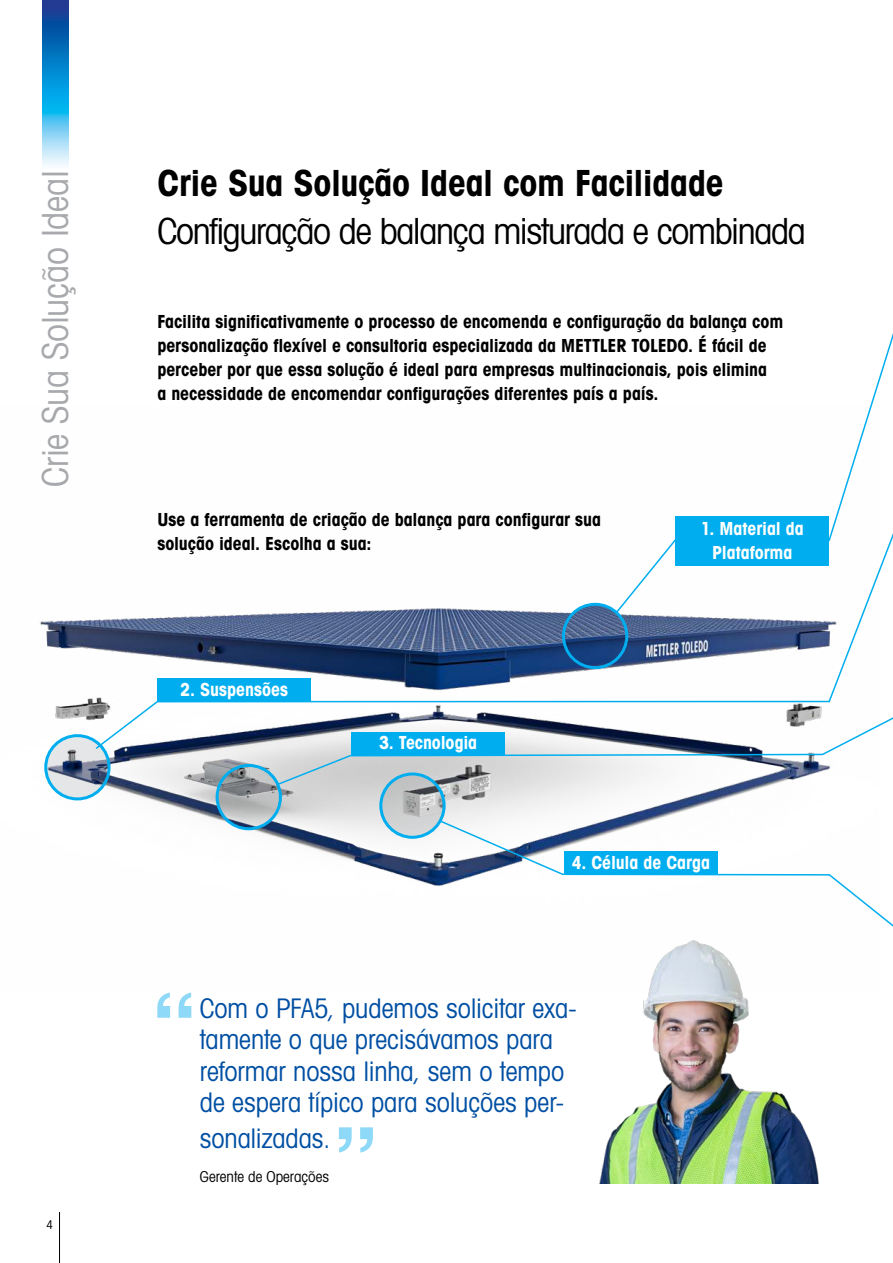
<style>
.page{position:relative;width:893px;height:1263px;background:#fff}
.page>*{position:absolute;margin:0;border:0;box-sizing:border-box;transform-origin:0 0}
.t1{font:36px "Avant Gardefor MT Bk";letter-spacing:-.035em;color:#000}
.t2{font:36px "Avant Gardefor MT Bd";letter-spacing:-.005em;color:#000}
.t3{font:36px "Avant Gardefor MT Bk";letter-spacing:-.005em;color:#a7a9ac}
.t4{font:27px/31.5px "Avant Gardefor MT Bk";letter-spacing:-.005em;color:#004fa3}
.t5{font:18px/24px "Avant Gardefor MT Bd";letter-spacing:-.005em;color:#000}
.t6{font:18px/24px "Avant Gardefor MT Bd";letter-spacing:-.005em;color:#fff;text-align:center}
.t7{font:15px "Avant Gardefor MT Bk";color:#000}
.t8{font:12px "Avant Gardefor MT Bk";color:#000}
</style>
<div class="page">
<img style="left:43px;top:0;width:25px;height:166px">
<hr style="left:59px;top:1212px;width:1px;height:51px;background:#000">
<svg style="left:157px;top:992px;width:34px;height:26px"></svg>
<svg style="left:339px;top:1127px;width:34px;height:25px"></svg>
<img style="left:599px;top:992px;width:220px;height:192px">
<img style="left:40px;top:619px;width:727px;height:373px">
<img style="left:46px;top:736px;width:63px;height:63px;border-radius:32px">
<div style="left:44px;top:734px;width:67px;height:66px;border:3px solid #00aeef;border-radius:50%"></div>
<img style="left:217px;top:765px;width:63px;height:64px;border-radius:32px">
<div style="left:216px;top:764px;width:66px;height:66px;border:3px solid #00aeef;border-radius:50%"></div>
<img style="left:381px;top:774px;width:63px;height:63px;border-radius:32px">
<div style="left:379px;top:772px;width:67px;height:67px;border:3px solid #00aeef;border-radius:50%"></div>
<svg style="left:94px;top:445px;width:799px;height:305px"></svg>
<svg style="left:275px;top:698px;width:618px;height:88px"></svg>
<svg style="left:439px;top:819px;width:454px;height:137px"></svg>
<div style="left:675px;top:516px;width:154px;height:50px;background:#00aeef"></div>
<div style="left:157px;top:678px;width:154px;height:23px;background:#00aeef"></div>
<div style="left:351px;top:732px;width:154px;height:23px;background:#00aeef"></div>
<div style="left:564px;top:851px;width:154px;height:23px;background:#00aeef"></div>
<h1 class="t3" style="left:33px;top:487px;width:318px;rotate:-90deg">Crie Sua Solução Ideal</h1>
<p class="t8" style="left:47px;top:1217px;width:8px">4</p>
<h1 class="t2" style="left:157px;top:160px;width:568px">Crie Sua Solução Ideal com Facilidade</h1>
<h1 class="t1" style="left:157px;top:209px;width:650px">Configuração de balança misturada e combinada</h1>
<p class="t5" style="left:157px;top:309px;width:628px">Facilita significativamente o processo de encomenda e configuração da balança com personalização flexível e consultoria especializada da METTLER TOLEDO. É fácil de perceber por que essa solução é ideal para empresas multinacionais, pois elimina<br>a necessidade de encomendar configurações diferentes país a país.</p>
<p class="t5" style="left:157px;top:507px;width:445px">Use a ferramenta de criação de balança para configurar sua solução ideal. Escolha a sua:</p>
<p class="t6" style="left:180px;top:677px;width:109px">2. Suspensões</p>
<p class="t6" style="left:379px;top:730px;width:100px">3. Tecnologia</p>
<p class="t6" style="left:701px;top:516px;width:104px">1. Material da<br>Plataforma</p>
<p class="t6" style="left:572px;top:850px;width:140px">4. Célula de Carga</p>
<h2 class="t4" style="left:200px;top:992px;width:379px">Com o PFA5, pudemos solicitar exa&shy;tamente o que precisávamos para reformar nossa linha, sem o tempo de espera típico para soluções per-</h2>
<h2 class="t4" style="left:200px;top:1122px;width:132px">sonalizadas.</h2>
<p class="t7" style="left:200px;top:1167px;width:131px">Gerente de Operações</p>
</div>
